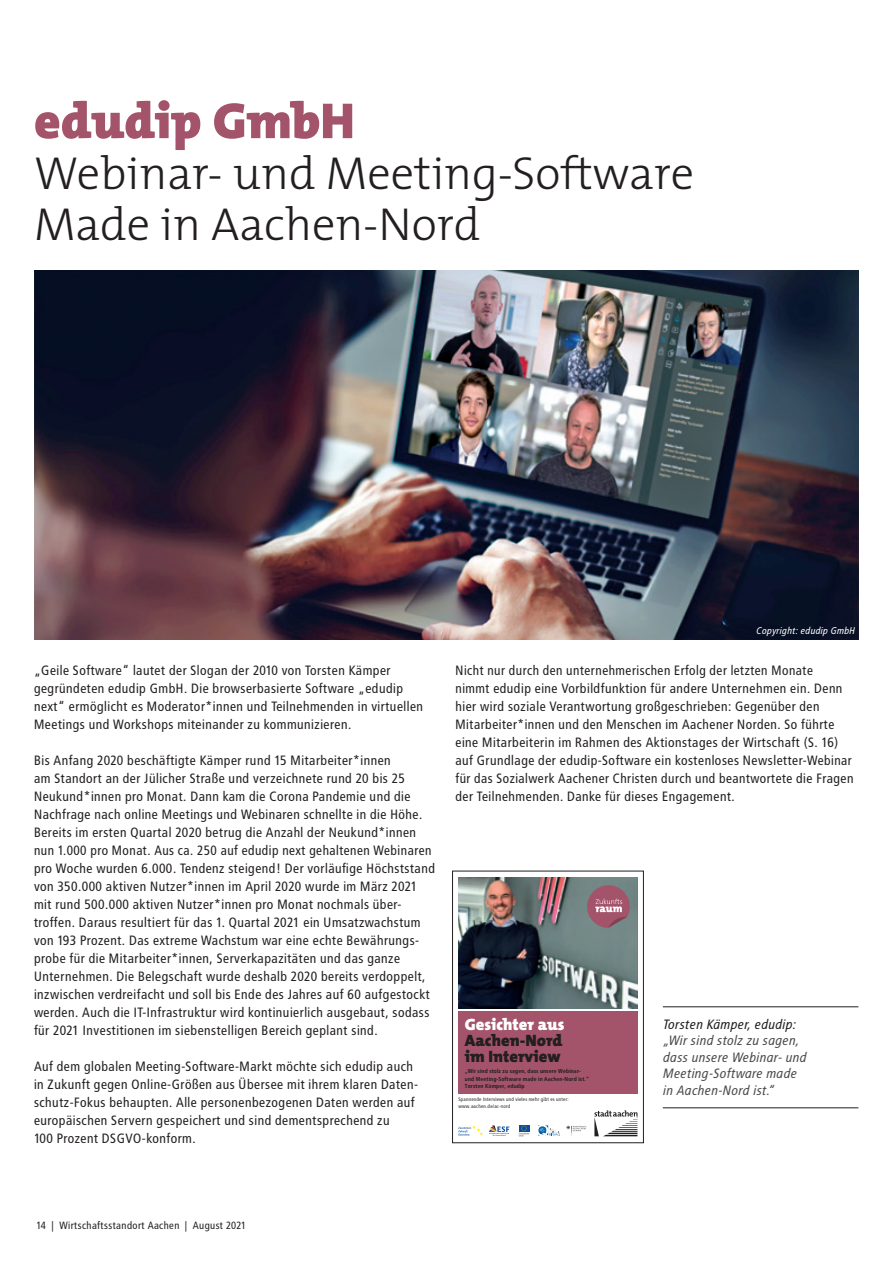
<style>
.page{position:relative;width:893px;height:1263px;background:#fff}
.page>*{position:absolute;margin:0;border:0;box-sizing:border-box;transform-origin:0 0}
.t1{font:900 51px "The Mix";color:#a4546a}
.t2{font:300 46.5px/51px "The Mix";color:#231f20}
.t3{font:900 16.5px/15.9px "The Mix";color:#231f20}
.t4{font:900 16.5px "The Mix";color:#fff}
.t5{font:13.5px/18px "Transit";color:#231f20}
.t6{font:italic 13.5px/16.5px "Transit Pro";color:#4b4c4d}
.t7{font:italic 13.5px "Transit Pro";color:#231f20}
.t8{font:10.5px "Transit";color:#231f20}
.t9{font:italic 9.75px "Transit Pro";color:#fff}
.t10{font:700 5.7px/7.4px "Transit";color:#231f20}
.t11{font:5.1px "Transit";color:#231f20}
</style>
<div class="page">
<img style="left:34px;top:270px;width:825px;height:369px">
<img style="left:458px;top:877px;width:179px;height:131px">
<div style="left:458px;top:1011px;width:179px;height:83px;background:#a4546a"></div>
<svg style="left:594px;top:1110px;width:43px;height:26px"></svg>
<svg style="left:587px;top:885px;width:43px;height:43px;background:#9d6c7b"></svg>
<svg style="left:538px;top:1125px;width:22px;height:11px"></svg>
<svg style="left:489px;top:1125px;width:21px;height:11px"></svg>
<svg style="left:566px;top:1126px;width:20px;height:10px"></svg>
<svg style="left:519px;top:1125px;width:10px;height:11px"></svg>
<svg style="left:458px;top:1125px;width:25px;height:11px"></svg>
<div style="left:452px;top:871px;width:192px;height:272px;border:1px solid #231f20"></div>
<hr style="left:663px;top:1006px;width:195px;height:1px;background:#231f20">
<hr style="left:663px;top:1107px;width:195px;height:1px;background:#231f20">
<h1 class="t1" style="left:34px;top:78px;width:322px">edudip GmbH</h1>
<h2 class="t2" style="left:34px;top:146px;width:661px">Webinar- und Meeting-Software<br>Made in Aachen-Nord</h2>
<p class="t9" style="left:756px;top:625px;width:100px">Copyright: edudip GmbH</p>
<p class="t5" style="left:34px;top:661px;width:391px">„Geile Software“ lautet der Slogan der 2010 von Torsten Kämper gegründeten edudip GmbH. Die browserbasierte Software „edudip next“ ermöglicht es Moderator*innen und Teilnehmenden in virtuellen Meetings und Workshops miteinander zu kommunizieren.</p>
<p class="t5" style="left:34px;top:751px;width:403px">Bis Anfang 2020 beschäftigte Kämper rund 15 Mitarbeiter*innen<br>am Standort an der Jülicher Straße und verzeichnete rund 20 bis 25<br>Neukund*innen pro Monat. Dann kam die Corona Pandemie und die Nachfrage nach online Meetings und Webinaren schnellte in die Höhe.<br>Bereits im ersten Quartal 2020 betrug die Anzahl der Neukund*innen nun 1.000 pro Monat. Aus ca. 250 auf edudip next gehaltenen Webinaren pro Woche wurden 6.000. Tendenz steigend! Der vorläufige Höchststand von 350.000 aktiven Nutzer*innen im April 2020 wurde im März 2021 mit rund 500.000 aktiven Nutzer*innen pro Monat nochmals über&shy;troffen. Daraus resultiert für das 1. Quartal 2021 ein Umsatzwachstum von 193 Prozent. Das extreme Wachstum war eine echte Bewährungs&shy;probe für die Mitarbeiter*innen, Serverkapazitäten und das ganze Unternehmen. Die Belegschaft wurde deshalb 2020 bereits verdoppelt, inzwischen verdreifacht und soll bis Ende des Jahres auf 60 aufgestockt werden. Auch die IT-Infrastruktur wird kontinuierlich ausgebaut, sodass für 2021 Investitionen im siebenstelligen Bereich geplant sind.</p>
<p class="t5" style="left:34px;top:1057px;width:386px">Auf dem globalen Meeting-Software-Markt möchte sich edudip auch in Zukunft gegen Online-Größen aus Übersee mit ihrem klaren Daten&shy;schutz-Fokus behaupten. Alle personenbezogenen Daten werden auf europäischen Servern gespeichert und sind dementsprechend zu<br>100 Prozent DSGVO-konform.</p>
<p class="t5" style="left:455px;top:661px;width:400px">Nicht nur durch den unternehmerischen Erfolg der letzten Monate<br>nimmt edudip eine Vorbildfunktion für andere Unternehmen ein. Denn hier wird soziale Verantwortung großgeschrieben: Gegenüber den Mitarbeiter*innen und den Menschen im Aachener Norden. So führte eine Mitarbeiterin im Rahmen des Aktionstages der Wirtschaft (S. 16) auf Grundlage der edudip-Software ein kostenloses Newsletter-Webinar für das Sozialwerk Aachener Christen durch und beantwortete die Fragen der Teilnehmenden. Danke für dieses Engagement.</p>
<p class="t4" style="left:465px;top:1011px;width:101px">Gesichter aus</p>
<p class="t3" style="left:465px;top:1032px;width:99px">Aachen-Nord im Interview</p>
<p class="t10" style="left:465px;top:1067px;width:126px">„Wir sind stolz zu sagen, dass unsere Webinar&shy;und Meeting-Software made in Aachen-Nord ist.“<br>Torsten Kämper, edudip</p>
<p class="t11" style="left:458px;top:1097px;width:112px">Spannende Interviews und vieles mehr gibt es unter:</p>
<p class="t11" style="left:458px;top:1103px;width:54px">www.aachen.de/ac-nord</p>
<p class="t7" style="left:663px;top:1016px;width:135px">Torsten Kämper, edudip:</p>
<p class="t6" style="left:663px;top:1032px;width:145px">„Wir sind stolz zu sagen, dass unsere Webinar- und<br>Meeting-Software made in Aachen-Nord ist.“</p>
<p class="t8" style="left:37px;top:1219px;width:211px">14 | Wirtschaftsstandort Aachen | August 2021</p>
</div>
